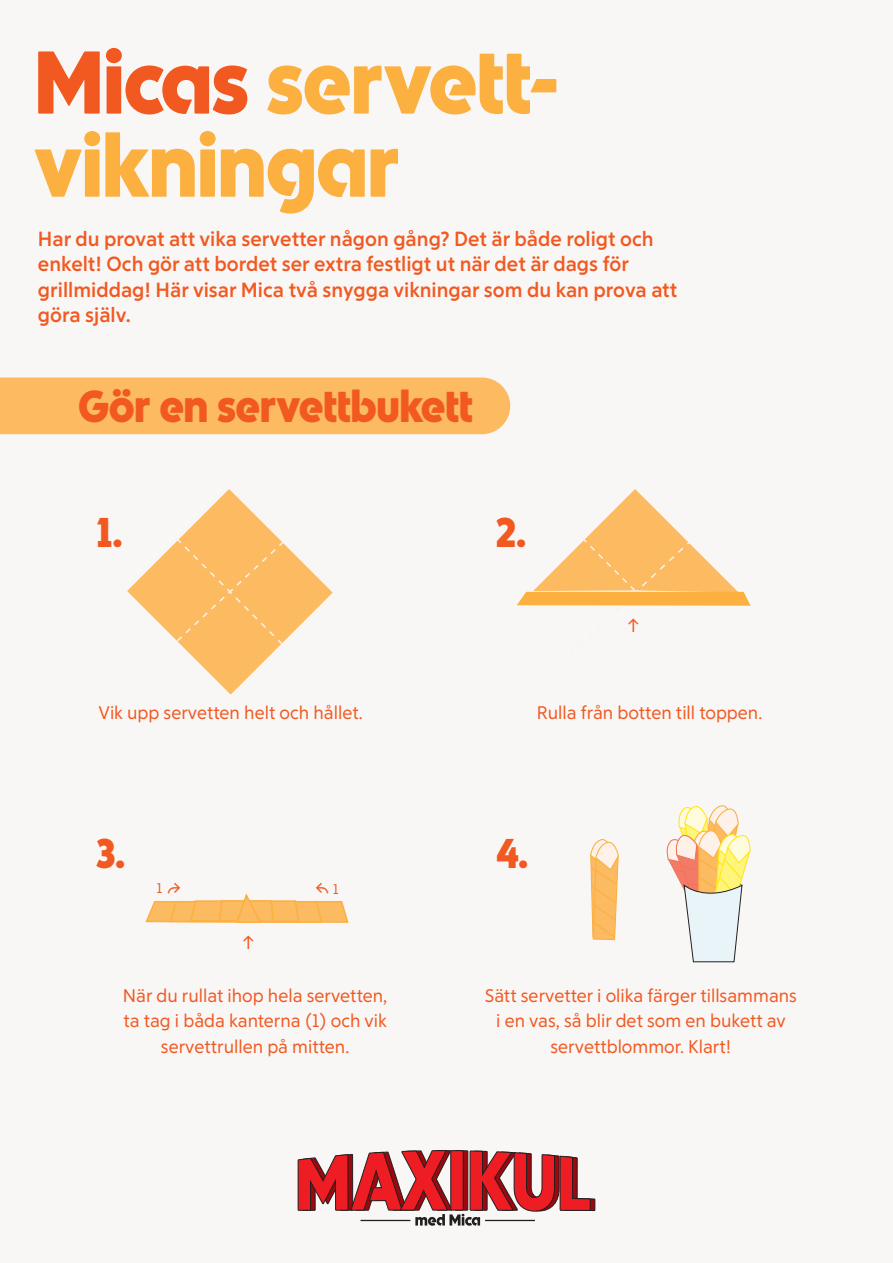
<style>
.page{position:relative;width:893px;height:1263px;background:#f9f7f6}
.page>*{position:absolute;margin:0;border:0;box-sizing:border-box;transform-origin:0 0}
.t1{font:900 88.8px/83.1px "ICA Rubrik";color:#fbb03f}
.t2{font:900 44.7px "ICA Rubrik";color:#f15921}
.t3{font:900 41.55px "ICA Rubrik";color:#f15921}
.t4{font:700 20.4px/25.7px "ICA Text Ny";color:#f15921}
.t5{font:18.15px/25.5px "ICA Text Ny";color:#f15921;text-align:center}
.t6{font:13.95px "ICA Text Ny";color:#f15921}
.s1{color:#f15921}
</style>
<div class="page">
<svg style="left:590px;top:839px;width:29px;height:102px"></svg>
<svg style="left:298px;top:1150px;width:297px;height:76px"></svg>
<hr style="left:360px;top:1220px;width:50px;height:1px;background:#231f20">
<hr style="left:485px;top:1220px;width:50px;height:1px;background:#231f20">
<svg style="left:127px;top:489px;width:206px;height:206px"></svg>
<svg style="left:517px;top:489px;width:233px;height:173px"></svg>
<svg style="left:666px;top:805px;width:85px;height:157px"></svg>
<div style="left:0;top:377px;width:510px;height:57px;background:#fcba61"></div>
<svg style="left:145px;top:893px;width:204px;height:30px"></svg>
<h1 class="t1" style="left:34px;top:42px;width:525px"><span class="s1">Micas</span> servett&shy;vikningar</h1>
<p class="t4" style="left:38px;top:226px;width:641px">Har du provat att vika servetter någon gång? Det är både roligt och enkelt! Och gör att bordet ser extra festligt ut när det är dags för grillmiddag! Här visar Mica två snygga vikningar som du kan prova att göra själv.</p>
<h2 class="t2" style="left:78px;top:380px;width:396px">Gör en servettbukett</h2>
<h3 class="t3" style="left:97px;top:507px;width:27px">1.</h3>
<h3 class="t3" style="left:497px;top:507px;width:31px">2.</h3>
<p class="t5" style="left:627px;top:613px;width:13px">↑</p>
<p class="t5" style="left:98px;top:700px;width:266px">Vik upp servetten helt och hållet.</p>
<p class="t5" style="left:537px;top:700px;width:227px">Rulla från botten till toppen.</p>
<h3 class="t3" style="left:97px;top:828px;width:30px">3.</h3>
<h3 class="t3" style="left:497px;top:828px;width:33px">4.</h3>
<p class="t5" style="left:315px;top:877px;width:16px">↰</p>
<p class="t6" style="left:156px;top:880px;width:8px">1</p>
<p class="t6" style="left:333px;top:881px;width:8px">1</p>
<p class="t5" style="left:243px;top:929px;width:13px">↑</p>
<p class="t5" style="left:123px;top:982px;width:266px">När du rullat ihop hela servetten, ta tag i båda kanterna (1) och vik servettrullen på mitten.</p>
<p class="t5" style="left:485px;top:982px;width:314px">Sätt servetter i olika färger tillsammans i en vas, så blir det som en bukett av servettblommor. Klart!</p>
</div>
